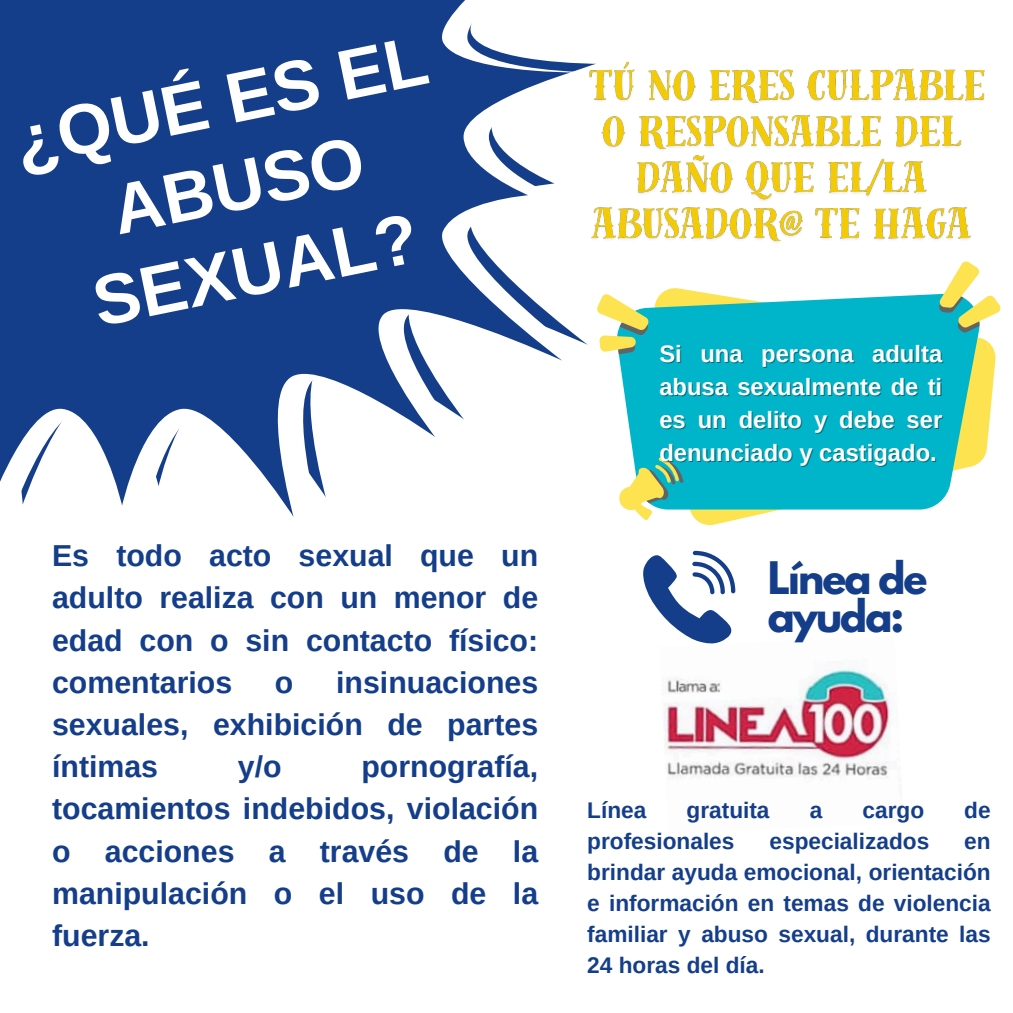
<style>
.page{position:relative;width:1013px;height:1013px;background:#fff}
.page>*{position:absolute;margin:0;border:0;box-sizing:border-box;transform-origin:0 0}
.t1{font:700 70.62px/86.2px "Arimo";color:#fff;text-align:center}
.t2{font:700 39.75px/37.8px "League Spartan";letter-spacing:-.05em;color:#153e8a}
.t3{font:700 30.25px/42.2px "Arimo";color:#153e8a;text-align:justify}
.t4{font:700 23.75px "Arimo";color:#fff}
.t5{font:700 22.62px/31px "Arimo";color:#153e8a;text-align:justify}
</style>
<div class="page">
<svg style="left:0;top:0;width:570px;height:517px;fill:#153e8a"></svg>
<img style="left:663px;top:660px;width:239px;height:162px">
<svg style="left:643px;top:551px;width:92px;height:93px"></svg>
<svg style="left:662px;top:288px;width:334px;height:237px"></svg>
<svg style="left:618px;top:293px;width:361px;height:216px;background:#16bac7"></svg>
<svg style="left:619px;top:457px;width:64px;height:63px"></svg>
<svg style="left:597px;top:293px;width:52px;height:61px"></svg>
<svg style="left:938px;top:261px;width:63px;height:72px"></svg>
<img style="left:572px;top:61px;width:413px;height:181px">
<p class="t1" style="left:6px;top:102px;width:421px;rotate:-12deg">¿QUÉ ES EL<br>ABUSO<br>SEXUAL?</p>
<h1 class="t3" style="left:52px;top:534px;width:487px">Es todo acto sexual que un adulto realiza con un menor de edad con o sin contacto físico: comentarios</h1>
<h1 class="t3" style="left:52px;top:661px;width:487px;text-indent:284px">insinuaciones sexuales, exhibición de partes íntimas</h1>
<h1 class="t3" style="left:275px;top:661px;width:20px">o</h1>
<h1 class="t3" style="left:52px;top:745px;width:487px;text-indent:309px">pornografía, tocamientos indebidos, violación o acciones a través de la manipulación o el uso de la fuerza.</h1>
<h1 class="t3" style="left:238px;top:745px;width:45px">y/o</h1>
<p class="t4" style="left:659px;top:340px;width:284px">Si una persona adulta</p>
<p class="t4" style="left:659px;top:373px;width:284px">abusa sexualmente de ti</p>
<p class="t4" style="left:659px;top:406px;width:284px">es un delito y debe ser</p>
<h4 class="t4" style="left:659px;top:439px;width:279px">denunciado y castigado.</h4>
<h3 class="t2" style="left:767px;top:564px;width:161px">Línea de ayuda:</h3>
<p class="t5" style="left:587px;top:794px;width:61px">Línea</p>
<p class="t5" style="left:686px;top:794px;width:84px">gratuita</p>
<p class="t5" style="left:809px;top:794px;width:14px">a</p>
<p class="t5" style="left:862px;top:794px;width:63px">cargo</p>
<p class="t5" style="left:964px;top:794px;width:28px">de</p>
<p class="t5" style="left:587px;top:825px;width:149px">profesionales</p>
<p class="t5" style="left:769px;top:825px;width:161px">especializados</p>
<p class="t5" style="left:587px;top:825px;width:405px;text-indent:377px">en brindar ayuda emocional, orientación e información en temas de violencia familiar y abuso sexual, durante las 24 horas del día.</p>
</div>
